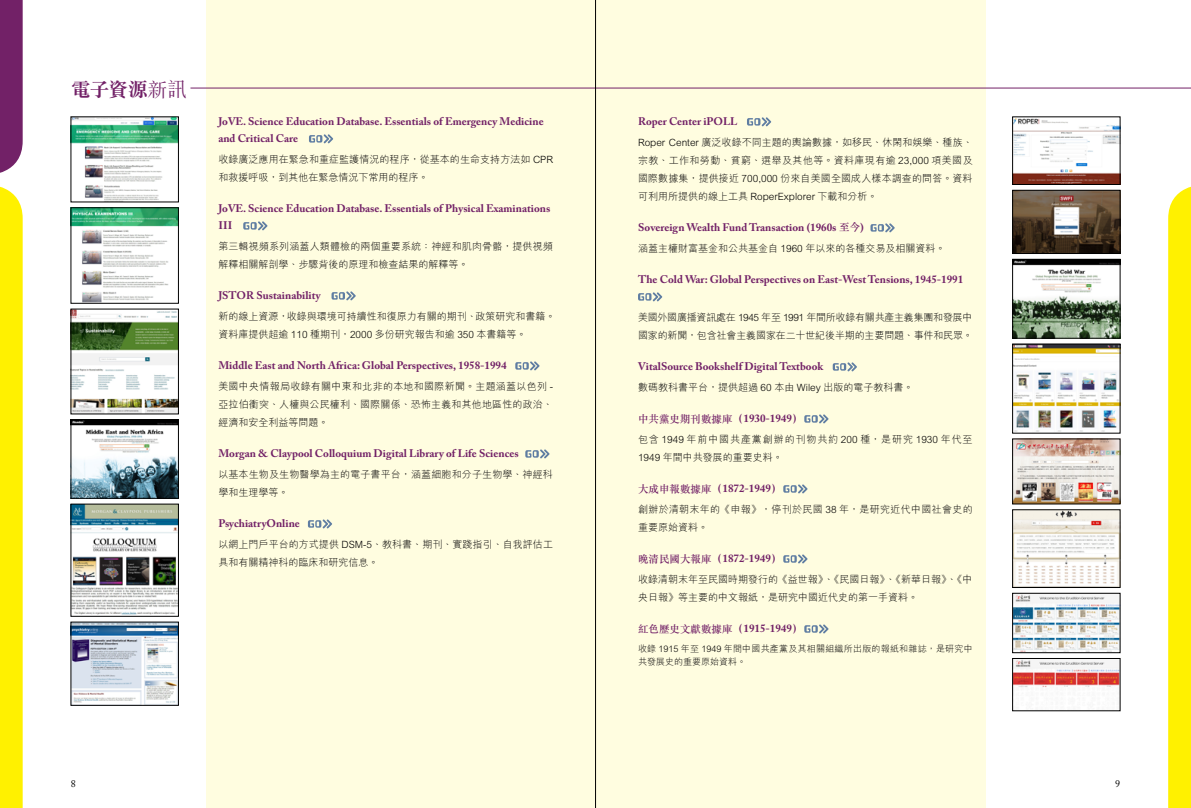
<style>
.page{position:relative;width:1191px;height:808px;background:#fff}
.page>*{position:absolute;margin:0;border:0;box-sizing:border-box;transform-origin:0 0}
.t1{font:700 20px "M Sung HK";color:#722167}
.t2{font:700 11px/17.1px "Adobe Caslon Pro";color:#722167}
.t3{font:500 10.5px "M Sung HK";color:#722167}
.t4{font:300 10px/18px "M Hei HK";color:#000}
.t5{font:300 10px/18px "M Hei HK";letter-spacing:-.025em;color:#000}
.t6{font:300 10px/18px "M Hei HK";letter-spacing:.03em;color:#000}
.t7{font:10px "Adobe Caslon Pro";color:#000}
.t8{font:300 9px/13px "M Hei HK";letter-spacing:.025em;color:#000}
.s1{font-weight:300}
.s2{font-family:"M Sung HK";font-weight:500;font-size:10.5px}
.s3{font-weight:700;font-size:11px}
.s4{font-family:"Adobe Caslon Pro";font-weight:700;font-size:11px}
.s5{font-family:"M Sung HK"}
</style>
<div class="page">
<div style="left:206px;top:0;width:779px;height:808px;background:#fffde0"></div>
<hr style="left:190px;top:88px;width:1001px;height:1px;background:#722167">
<svg style="left:309px;top:134px;width:24px;height:9px"></svg>
<svg style="left:243px;top:221px;width:24px;height:9px"></svg>
<svg style="left:331px;top:291px;width:25px;height:9px"></svg>
<svg style="left:515px;top:361px;width:24px;height:9px"></svg>
<svg style="left:525px;top:449px;width:24px;height:9px"></svg>
<svg style="left:308px;top:519px;width:24px;height:9px"></svg>
<img style="left:73px;top:210px;width:103px;height:91px">
<img style="left:73px;top:119px;width:103px;height:81px">
<img style="left:73px;top:422px;width:103px;height:74px">
<div style="left:71px;top:420px;width:107px;height:78px;border:1px solid #000"></div>
<img style="left:73px;top:506px;width:103px;height:108px">
<img style="left:73px;top:311px;width:103px;height:101px">
<img style="left:73px;top:624px;width:103px;height:79px">
<svg style="left:747px;top:117px;width:24px;height:9px"></svg>
<svg style="left:870px;top:223px;width:24px;height:9px"></svg>
<svg style="left:638px;top:292px;width:24px;height:9px"></svg>
<svg style="left:832px;top:362px;width:25px;height:9px"></svg>
<svg style="left:804px;top:414px;width:24px;height:9px"></svg>
<svg style="left:783px;top:484px;width:24px;height:9px"></svg>
<svg style="left:783px;top:554px;width:24px;height:9px"></svg>
<svg style="left:804px;top:624px;width:24px;height:9px"></svg>
<img style="left:1014px;top:119px;width:104px;height:64px">
<div style="left:1012px;top:117px;width:108px;height:68px;border:1px solid #000"></div>
<img style="left:1014px;top:192px;width:104px;height:60px">
<div style="left:1012px;top:190px;width:108px;height:64px;border:1px solid #000"></div>
<img style="left:1014px;top:261px;width:104px;height:75px">
<div style="left:1012px;top:259px;width:108px;height:79px;border:1px solid #000"></div>
<img style="left:1014px;top:346px;width:104px;height:85px">
<div style="left:1012px;top:344px;width:108px;height:89px;border:1px solid #000"></div>
<img style="left:1014px;top:441px;width:104px;height:61px">
<img style="left:1014px;top:512px;width:104px;height:73px">
<img style="left:1014px;top:595px;width:104px;height:56px">
<div style="left:1012px;top:593px;width:108px;height:60px;border:1px solid #000"></div>
<img style="left:1014px;top:660px;width:104px;height:28px">
<div style="left:1012px;top:658px;width:108px;height:53px;border:1px solid #000"></div>
<svg style="left:0;top:0;width:23px;height:173px;background:#7a2e70"></svg>
<div style="left:0;top:186px;width:23px;height:622px;background:#fff100"></div>
<div style="left:1168px;top:186px;width:23px;height:622px;background:#fff100"></div>
<hr style="left:595px;top:0;width:1px;height:808px;background:#000">
<h1 class="t1" style="left:71px;top:80px;width:118px">電子資源<span class="s1">新訊</span></h1>
<p class="t2" style="left:218px;top:113px;width:327px">JoVE. Science Education Database. Essentials of Emergency Medicine and Critical Care</p>
<p class="t4" style="left:218px;top:150px;width:336px">收錄廣泛應用在緊急和重症監護情況的程序，從基本的生命支持方法如 CPR和救援呼吸，到其他在緊急情況下常用的程序。</p>
<p class="t2" style="left:218px;top:200px;width:333px">JoVE. Science Education Database. Essentials of Physical Examinations<br>III</p>
<p class="t4" style="left:218px;top:237px;width:336px">第三輯視頻系列涵蓋人類體檢的兩個重要系統：神經和肌肉骨骼，提供視頻解釋相關解剖學、步驟背後的原理和檢查結果的解釋等。</p>
<p class="t2" style="left:218px;top:287px;width:104px">JSTOR Sustainability</p>
<p class="t4" style="left:218px;top:307px;width:338px">新的線上資源，收錄與環境可持續性和復原力有關的期刊、政策研究和書籍。資料庫提供超逾 110 種期刊，2000 多份研究報告和逾 350 本書籍等。</p>
<p class="t2" style="left:218px;top:357px;width:290px">Middle East and North Africa: Global Perspectives, 1958-1994</p>
<p class="t4" style="left:218px;top:377px;width:336px;text-align:justify">美國中央情報局收錄有關中東和北非的本地和國際新聞。主題涵蓋以色列 -亞拉伯衝突、人權與公民權利、國際關係、恐怖主義和其他地區性的政治、經濟和安全利益等問題。</p>
<p class="t2" style="left:218px;top:445px;width:302px">Morgan &amp; Claypool Colloquium Digital Library of Life Sciences</p>
<p class="t4" style="left:218px;top:465px;width:336px">以基本生物及生物醫學為主的電子書平台，涵蓋細胞和分子生物學、神經科學和生理學等。</p>
<p class="t2" style="left:218px;top:515px;width:83px">PsychiatryOnline</p>
<p class="t4" style="left:218px;top:535px;width:336px">以網上門戶平台的方式提供 DSM-5、教科書、期刊、實踐指引、自我評估工具和有關精神科的臨床和研究信息。</p>
<p class="t2" style="left:638px;top:113px;width:101px">Roper Center iPOLL</p>
<p class="t4" style="left:638px;top:133px;width:336px;text-align:justify">Roper Center 廣泛收錄不同主題的輿論數據，如移民、休閑和娛樂、種族、宗教、工作和勞動、貧窮、選舉及其他等。資料庫現有逾 23,000 項美國及國際數據集，提供接近 700,000 份來自美國全國成人樣本調查的問答。資料可利用所提供的線上工具 RoperExplorer 下載和分析。</p>
<p class="t2" style="left:638px;top:219px;width:227px">Sovereign Wealth Fund Transaction (1960s <span class="s2">至今</span>)</p>
<p class="t4" style="left:638px;top:239px;width:309px">涵蓋主權財富基金和公共基金自 1960 年以來的各種交易及相關資料。</p>
<p class="t2" style="left:638px;top:271px;width:327px">The Cold War: Global Perspectives on East-West Tensions, 1945-1991</p>
<p class="t5" style="left:638px;top:308px;width:336px">美國外國廣播資訊處在 1945 年至 1991 年間所收錄有關共產主義集團和發展中國家的新聞，包含社會主義國家在二十世紀後半期的主要問題、事件和民眾。</p>
<p class="t2" style="left:638px;top:358px;width:187px">VitalSource Bookshelf Digital Textbook</p>
<p class="t4" style="left:638px;top:378px;width:277px">數碼教科書平台，提供超過 60 本由 Wiley 出版的電子教科書。</p>
<p class="t3" style="left:638px;top:411px;width:166px">中共黨史期刊數據庫<span class="s3">（</span><span class="s4">1930-1949</span><span class="s3">）</span></p>
<p class="t4" style="left:638px;top:430px;width:336px">包含 1949 年前中國共產黨創辦的刊物共約 200 種，是研究 1930 年代至<br>1949 年間中共發展的重要史料。</p>
<p class="t2" style="left:638px;top:480px;width:145px"><span class="s2">大成申報數據庫</span><span class="s5">（</span>1872-1949<span class="s5">）</span></p>
<p class="t6" style="left:638px;top:500px;width:336px">創辦於清朝末年的《申報》，停刊於民國 38 年，是研究近代中國社會史的重要原始資料。</p>
<p class="t2" style="left:638px;top:550px;width:145px"><span class="s2">晚清民國大報庫</span><span class="s5">（</span>1872-1949<span class="s5">）</span></p>
<p class="t4" style="left:638px;top:570px;width:336px">收錄清朝末年至民國時期發行的《益世報》、《民國日報》、《新華日報》、《中央日報》等主要的中文報紙，是研究中國近代史的第一手資料。</p>
<p class="t3" style="left:638px;top:621px;width:166px">紅色歷史文獻數據庫<span class="s3">（</span><span class="s4">1915-1949</span><span class="s3">）</span></p>
<p class="t8" style="left:638px;top:642px;width:336px">收錄 1915 年至 1949 年間中國共產黨及其相關組織所出版的報紙和雜誌，是研究中共發展史的重要原始資料。</p>
<p class="t7" style="left:71px;top:778px;width:6px">8</p>
<p class="t7" style="left:1115px;top:778px;width:6px">9</p>
</div>
